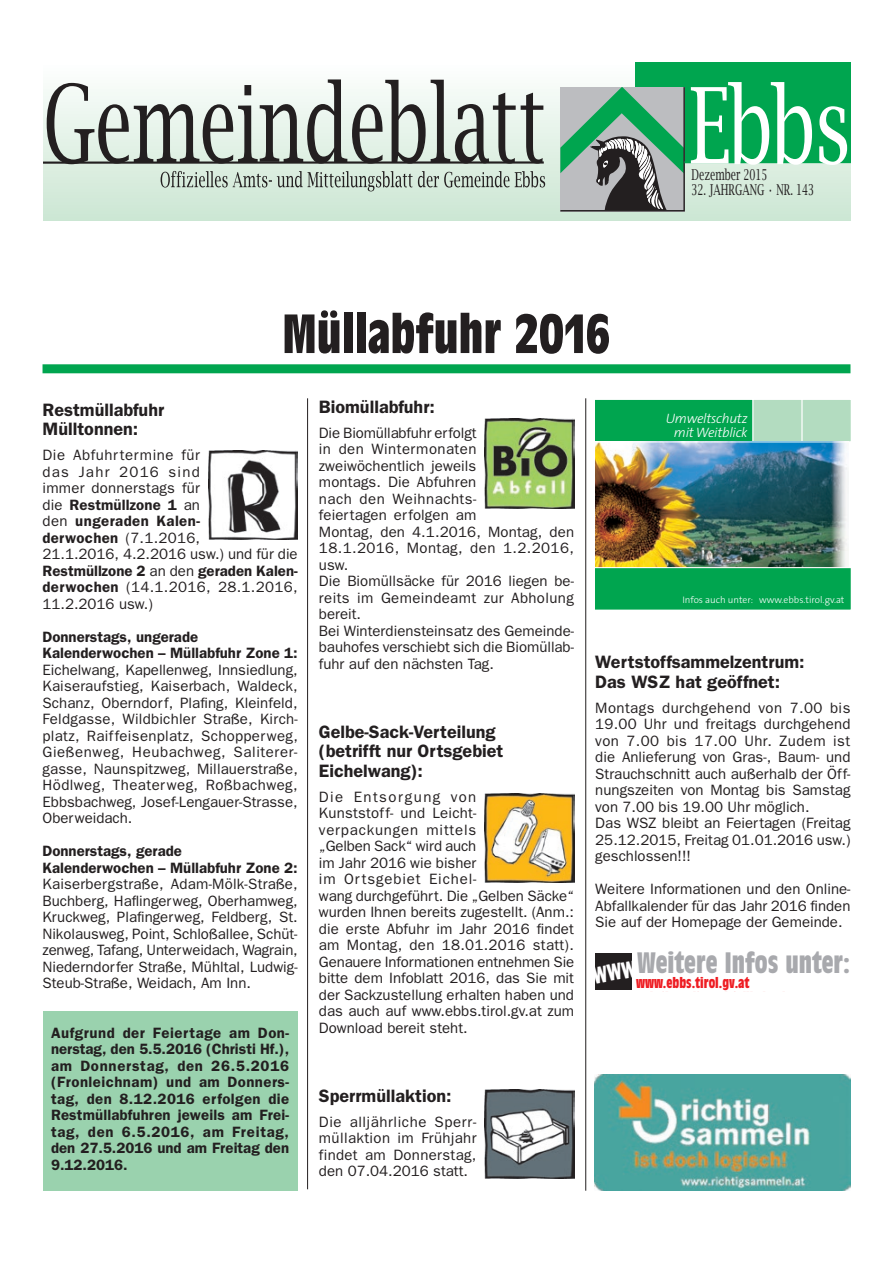
<style>
.page{position:relative;width:893px;height:1263px;background:#fff}
.page>*{position:absolute;margin:0;border:0;box-sizing:border-box;transform-origin:0 0}
.t1{font:700 condensed 54px "Antique Olive";color:#231f20}
.t2{font:700 condensed 28.95px "Antique Olive";color:#a8a9ad}
.t3{font:600 18px/19.5px "Franklin Gothic";color:#231f20}
.t4{font:15px/16.5px "Franklin Gothic";color:#231f20;text-align:justify}
.t5{font:600 15px/16.5px "Franklin Gothic";color:#231f20}
.t6{font:15px/16.5px "Franklin Gothic";letter-spacing:.02em;color:#231f20}
.t7{font:15px "Lucida Bright";color:#231f20;scale:.66 1}
.t8{font:700 condensed 14.85px "Antique Olive";color:#ee1d23}
.t9{font:italic 300 13.65px/13.6px "The Sans";letter-spacing:-.02em;color:#fff;text-align:center}
.t10{font:300 9.6px "The Sans";color:#fff}
.s1{font-weight:600}
</style>
<div class="page">
<div style="left:43px;top:1011px;width:254px;height:179px;background:#9ad2ae"></div>
<div style="left:43px;top:62px;width:808px;height:158px;background:linear-gradient(to bottom,#fdfefd,#cce6d3)"></div>
<svg style="left:47px;top:79px;width:496px;height:82px"></svg>
<svg style="left:161px;top:171px;width:384px;height:20px;background:#b2c1b6"></svg>
<div style="left:635px;top:62px;width:216px;height:100px;background:#00a54f"></div>
<hr style="left:43px;top:161px;width:501px;height:3px;background:#231f20">
<hr style="left:684px;top:161px;width:167px;height:2px;background:#00a54f">
<svg style="left:559px;top:82px;width:288px;height:130px"></svg>
<img style="left:595px;top:399px;width:255px;height:211px">
<div style="left:43px;top:364px;width:807px;height:9px;background:#00a54f"></div>
<img style="left:594px;top:1074px;width:256px;height:117px">
<img style="left:485px;top:419px;width:89px;height:89px">
<img style="left:485px;top:794px;width:89px;height:89px">
<img style="left:209px;top:451px;width:89px;height:89px">
<img style="left:485px;top:1090px;width:89px;height:89px">
<hr style="left:307px;top:398px;width:1px;height:791px;background:#231f20">
<hr style="left:585px;top:398px;width:1px;height:793px;background:#231f20">
<div style="left:595px;top:953px;width:37px;height:36px;background:#231f20"></div>
<h1 class="t1" style="left:283px;top:304px;width:329px">Müllabfuhr 2016</h1>
<p class="t7" style="left:691px;top:166px;width:117px">Dezember 2015</p>
<p class="t7" style="left:691px;top:181px;width:187px">32. JAHRGANG • NR. 143</p>
<p class="t3" style="left:43px;top:399px;width:123px">Restmüllabfuhr<br>Mülltonnen:</p>
<p class="t6" style="left:43px;top:446px;width:257px">Die Abfuhrtermine für<br>das Jahr 2016 sind<br>immer donnerstags für<br>die <span class="s1">Restmüllzone 1</span> an<br>den <span class="s1">ungeraden Kalen-<br>derwochen</span> (7.1.2016,<br>21.1.2016, 4.2.2016 usw.) und für die<br><span class="s1">Restmüllzone 2</span> an den <span class="s1">geraden Kalen&shy;derwochen</span> (14.1.2016, 28.1.2016,<br>11.2.2016 usw.)</p>
<p class="t5" style="left:43px;top:628px;width:257px">Donnerstags, ungerade<br>Kalenderwochen – Müllabfuhr Zone 1:</p>
<p class="t4" style="left:43px;top:661px;width:257px">Eichelwang, Kapellenweg, Innsiedlung, Kaiseraufstieg, Kaiserbach, Waldeck, Schanz, Oberndorf, Plafing, Kleinfeld, Feldgasse, Wildbichler Straße, Kirch&shy;platz, Raiffeisenplatz, Schopperweg, Gießenweg, Heubachweg, Saliterer&shy;gasse, Naunspitzweg, Millauerstraße, Hödlweg, Theaterweg, Roßbachweg, Ebbsbachweg, Josef-Lengauer-Strasse, Oberweidach.</p>
<p class="t5" style="left:43px;top:842px;width:257px">Donnerstags, gerade<br>Kalenderwochen – Müllabfuhr Zone 2:</p>
<p class="t4" style="left:43px;top:875px;width:257px">Kaiserbergstraße, Adam-Mölk-Straße, Buchberg, Haflingerweg, Oberhamweg, Kruckweg, Plafingerweg, Feldberg, St.<br>Nikolausweg, Point, Schloßallee, Schüt&shy;zenweg, Tafang, Unterweidach, Wagrain, Niederndorfer Straße, Mühltal, Ludwig-Steub-Straße, Weidach, Am Inn.</p>
<p class="t5" style="left:51px;top:1024px;width:240px;text-align:justify">Aufgrund der Feiertage am Don&shy;nerstag, den 5.5.2016 (Christi Hf.), am Donnerstag, den 26.5.2016 (Fronleichnam) und am Donners&shy;tag, den 8.12.2016 erfolgen die Restmüllabfuhren jeweils am Frei&shy;tag, den 6.5.2016, am Freitag, den 27.5.2016 und am Freitag den 9.12.2016.</p>
<p class="t3" style="left:319px;top:396px;width:117px">Biomüllabfuhr:</p>
<p class="t4" style="left:319px;top:424px;width:257px;text-align:left">Die Biomüllabfuhr erfolgt<br>in den Wintermonaten zweiwöchentlich jeweils<br>montags. Die Abfuhren<br>nach den Weihnachts-<br>feiertagen erfolgen am<br>Montag, den 4.1.2016, Montag, den<br>18.1.2016, Montag, den 1.2.2016, usw.<br>Die Biomüllsäcke für 2016 liegen be&shy;reits im Gemeindeamt zur Abholung bereit.<br>Bei Winterdiensteinsatz des Gemeinde&shy;bauhofes verschiebt sich die Biomüllab&shy;fuhr auf den nächsten Tag.</p>
<p class="t3" style="left:319px;top:721px;width:186px">Gelbe-Sack-Verteilung (betrifft nur Ortsgebiet<br>Eichelwang):</p>
<p class="t4" style="left:319px;top:788px;width:257px;text-align:left">Die Entsorgung von<br>Kunststoff- und Leicht&shy;verpackungen mittels<br>„Gelben Sack“ wird auch<br>im Jahr 2016 wie bisher<br>im Ortsgebiet Eichel-<br>wang durchgeführt. Die „Gelben Säcke“ wurden Ihnen bereits zugestellt. (Anm.: die erste Abfuhr im Jahr 2016 findet am Montag, den 18.01.2016 statt).<br>Genauere Informationen entnehmen Sie bitte dem Infoblatt 2016, das Sie mit der Sackzustellung erhalten haben und das auch auf www.ebbs.tirol.gv.at zum<br>Download bereit steht.</p>
<p class="t3" style="left:319px;top:1085px;width:134px">Sperrmüllaktion:</p>
<p class="t4" style="left:319px;top:1113px;width:159px">Die alljährliche Sperr&shy;müllaktion im Frühjahr findet am Donnerstag, den 07.04.2016 statt.</p>
<p class="t9" style="left:666px;top:411px;width:83px">Umweltschutz mit Weitblick</p>
<p class="t10" style="left:682px;top:592px;width:164px">Infos auch unter: www.ebbs.tirol.gv.at</p>
<p class="t3" style="left:595px;top:652px;width:211px">Wertstoffsammelzentrum:<br>Das WSZ hat geöffnet:</p>
<p class="t4" style="left:595px;top:699px;width:257px;text-align:left">Montags durchgehend von 7.00 bis 19.00 Uhr und freitags durchgehend von 7.00 bis 17.00 Uhr. Zudem ist die Anlieferung von Gras-, Baum- und Strauchschnitt auch außerhalb der Öff&shy;nungszeiten von Montag bis Samstag von 7.00 bis 19.00 Uhr möglich.<br>Das WSZ bleibt an Feiertagen (Freitag 25.12.2015, Freitag 01.01.2016 usw.) geschlossen!!!</p>
<p class="t4" style="left:595px;top:881px;width:257px">Weitere Informationen und den Online-Abfallkalender für das Jahr 2016 finden Sie auf der Homepage der Gemeinde.</p>
<h2 class="t2" style="left:637px;top:947px;width:215px">Weitere Infos unter:</h2>
<p class="t8" style="left:636px;top:974px;width:115px">www.ebbs.tirol.gv.at</p>
</div>
